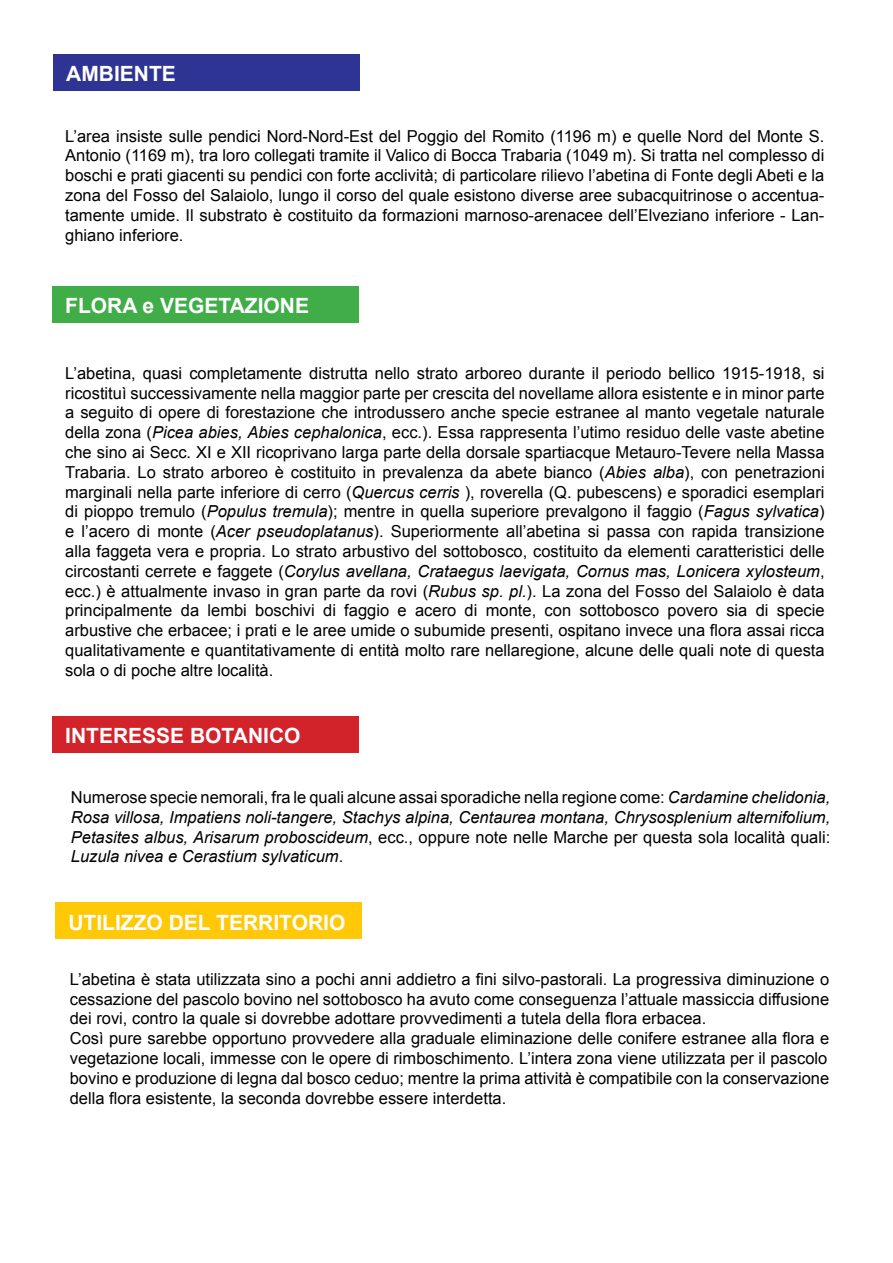
<style>
.page{position:relative;width:893px;height:1263px;background:#fff}
.page>*{position:absolute;margin:0;border:0;box-sizing:border-box;transform-origin:0 0}
.t1{font:700 21px "Arial";color:#fff}
.t2{font:16.5px/19.8px "Arial";color:#000;text-align:justify}
.t3{font:italic 16.5px/19.8px "Arial";color:#000;text-align:justify}
.s1{font-style:italic}
.s2{font-style:normal}
</style>
<div class="page">
<div style="left:54px;top:54px;width:306px;height:37px;background:#2d3494"></div>
<div style="left:52px;top:286px;width:307px;height:37px;background:#41ad49"></div>
<div style="left:52px;top:716px;width:307px;height:37px;background:#d2232a"></div>
<div style="left:56px;top:902px;width:306px;height:37px;background:#ffc907"></div>
<p class="t1" style="left:66px;top:60px;width:111px">AMBIENTE</p>
<p class="t2" style="left:65px;top:126px;width:761px">L’area insiste sulle pendici Nord-Nord-Est del Poggio del Romito (1196 m) e quelle Nord del Monte S.<br>Antonio (1169 m), tra loro collegati tramite il Valico di Bocca Trabaria (1049 m). Si tratta nel complesso di boschi e prati giacenti su pendici con forte acclività; di particolare rilievo l’abetina di Fonte degli Abeti e la zona del Fosso del Salaiolo, lungo il corso del quale esistono diverse aree subacquitrinose o accentua&shy;tamente umide. Il substrato è costituito da formazioni marnoso-arenacee dell’Elveziano inferiore - Lan&shy;ghiano inferiore.</p>
<p class="t1" style="left:65px;top:292px;width:245px">FLORA e VEGETAZIONE</p>
<p class="t2" style="left:65px;top:363px;width:761px">L’abetina, quasi completamente distrutta nello strato arboreo durante il periodo bellico 1915-1918, si ricostituì successivamente nella maggior parte per crescita del novellame allora esistente e in minor parte a seguito di opere di forestazione che introdussero anche specie estranee al manto vegetale naturale della zona (<span class="s1">Picea abies, Abies cephalonica</span>, ecc.). Essa rappresenta l’utimo residuo delle vaste abetine che sino ai Secc. XI e XII ricoprivano larga parte della dorsale spartiacque Metauro-Tevere nella Massa Trabaria. Lo strato arboreo è costituito in prevalenza da abete bianco (<span class="s1">Abies alba</span>), con penetrazioni marginali nella parte inferiore di cerro (<span class="s1">Quercus cerris</span> ), roverella (Q. pubescens) e sporadici esemplari di pioppo tremulo (<span class="s1">Populus tremula</span>); mentre in quella superiore prevalgono il faggio (<span class="s1">Fagus sylvatica</span>) e l’acero di monte (<span class="s1">Acer pseudoplatanus</span>). Superiormente all’abetina si passa con rapida transizione alla faggeta vera e propria. Lo strato arbustivo del sottobosco, costituito da elementi caratteristici delle circostanti cerrete e faggete (<span class="s1">Corylus avellana, Crataegus laevigata, Cornus mas, Lonicera xylosteum</span>, ecc.) è attualmente invaso in gran parte da rovi (<span class="s1">Rubus sp. pl.</span>). La zona del Fosso del Salaiolo è data principalmente da lembi boschivi di faggio e acero di monte, con sottobosco povero sia di specie arbustive che erbacee; i prati e le aree umide o subumide presenti, ospitano invece una flora assai ricca qualitativamente e quantitativamente di entità molto rare nellaregione, alcune delle quali note di questa sola o di poche altre località.</p>
<p class="t1" style="left:65px;top:722px;width:237px">INTERESSE BOTANICO</p>
<p class="t3" style="left:71px;top:787px;width:761px"><span class="s2">Numerose specie nemorali, fra le quali alcune assai sporadiche nella regione come:</span> Cardamine chelidonia, Rosa villosa, Impatiens noli-tangere, Stachys alpina, Centaurea montana, Chrysosplenium alternifolium, Petasites albus, Arisarum proboscideum<span class="s2">, ecc., oppure note nelle Marche per questa sola località quali:<br></span>Luzula nivea e Cerastium sylvaticum<span class="s2">.</span></p>
<p class="t1" style="left:68px;top:908px;width:278px">UTILIZZO DEL TERRITORIO</p>
<p class="t2" style="left:70px;top:969px;width:761px;text-align:left">L’abetina è stata utilizzata sino a pochi anni addietro a fini silvo-pastorali. La progressiva diminuzione o cessazione del pascolo bovino nel sottobosco ha avuto come conseguenza l’attuale massiccia diffusione dei rovi, contro la quale si dovrebbe adottare provvedimenti a tutela della flora erbacea.<br>Così pure sarebbe opportuno provvedere alla graduale eliminazione delle conifere estranee alla flora e vegetazione locali, immesse con le opere di rimboschimento. L’intera zona viene utilizzata per il pascolo bovino e produzione di legna dal bosco ceduo; mentre la prima attività è compatibile con la conservazione della flora esistente, la seconda dovrebbe essere interdetta.</p>
</div>
